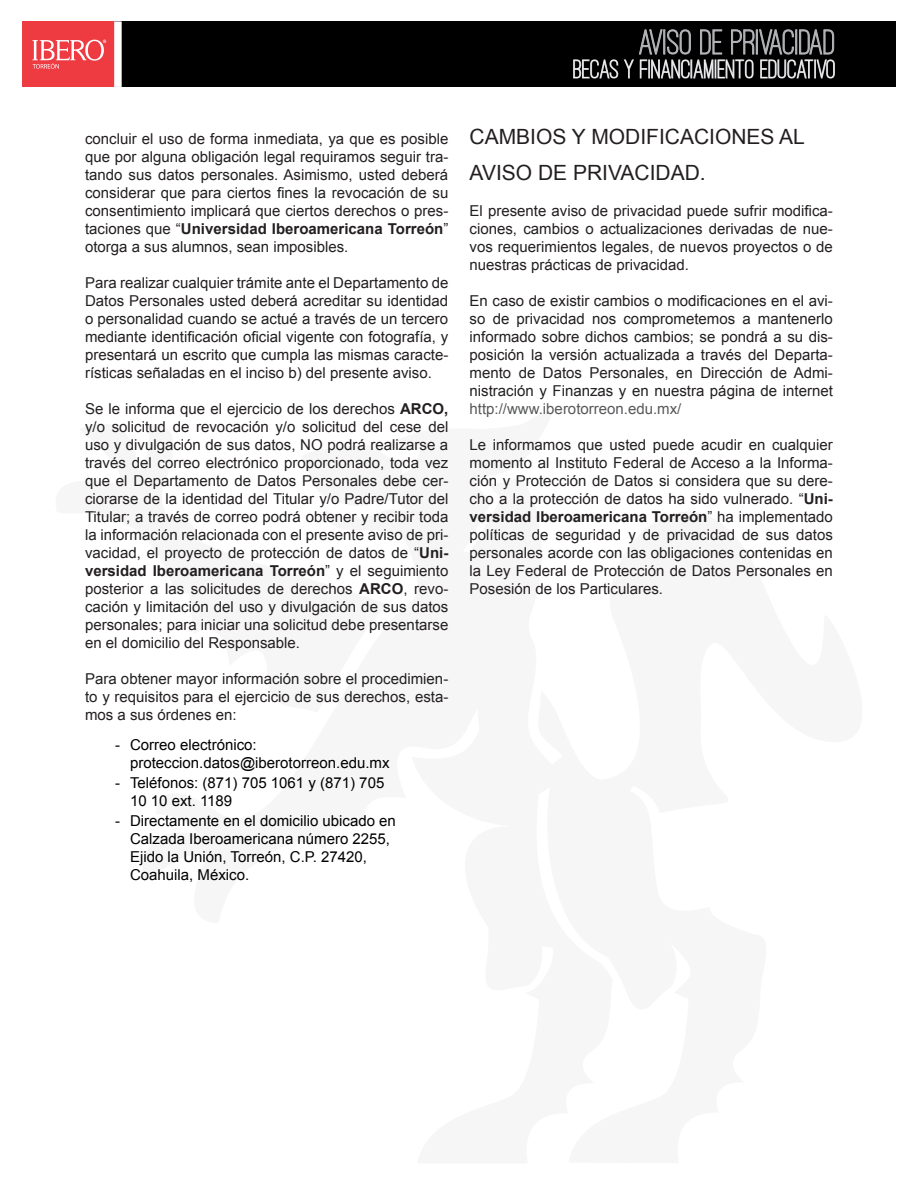
<style>
.page{position:relative;width:918px;height:1188px;background:#fff}
.page>*{position:absolute;margin:0;border:0;box-sizing:border-box;transform-origin:0 0}
.t1{font:500 36px "Ostrich Sans";color:#b4b5b8}
.t2{font:500 27px "Ostrich Sans";color:#fff}
.t3{font:21px/36px "Arial";color:#231f20}
.t4{font:15px/18px "Arial";color:#231f20;text-align:justify}
.t5{font:15px/18px "Arial";color:#000001}
.t6{font:15px "Arial";color:#57585a}
.s1{font-weight:700}
</style>
<div class="page">
<div style="left:23px;top:21px;width:873px;height:66px;background:#000001"></div>
<div style="left:22px;top:21px;width:93px;height:66px;background:#ee3a41"></div>
<div style="left:114px;top:21px;width:8px;height:66px;background:#fff"></div>
<svg style="left:573px;top:29px;width:262px;height:50px"></svg>
<svg style="left:32px;top:40px;width:74px;height:29px"></svg>
<p class="t4" style="left:85px;top:130px;width:365px">concluir el uso de forma inmediata, ya que es posible que por alguna obligación legal requiramos seguir tra&shy;tando sus datos personales. Asimismo, usted deberá considerar que para ciertos fines la revocación de su consentimiento implicará que ciertos derechos o pres&shy;taciones que “<span class="s1">Universidad Iberoamericana Torreón</span>” otorga a sus alumnos, sean imposibles.</p>
<p class="t4" style="left:85px;top:274px;width:365px">Para realizar cualquier trámite ante el Departamento de Datos Personales usted deberá acreditar su identidad o personalidad cuando se actué a través de un tercero mediante identificación oficial vigente con fotografía, y presentará un escrito que cumpla las mismas caracte&shy;rísticas señaladas en el inciso b) del presente aviso.</p>
<p class="t4" style="left:85px;top:400px;width:365px">Se le informa que el ejercicio de los derechos <span class="s1">ARCO, </span>y/o solicitud de revocación y/o solicitud del cese del uso y divulgación de sus datos, NO podrá realizarse a través del correo electrónico proporcionado, toda vez que el Departamento de Datos Personales debe cer&shy;ciorarse de la identidad del Titular y/o Padre/Tutor del Titular; a través de correo podrá obtener y recibir toda la información relacionada con el presente aviso de pri&shy;vacidad, el proyecto de protección de datos de “<span class="s1">Uni&shy;versidad Iberoamericana Torreón</span>” y el seguimiento posterior a las solicitudes de derechos <span class="s1">ARCO</span>, revo&shy;cación y limitación del uso y divulgación de sus datos personales; para iniciar una solicitud debe presentarse en el domicilio del Responsable.</p>
<p class="t4" style="left:85px;top:670px;width:365px">Para obtener mayor información sobre el procedimien&shy;to y requisitos para el ejercicio de sus derechos, esta&shy;mos a sus órdenes en:</p>
<p class="t5" style="left:130px;top:736px;width:261px;text-indent:-15px">- Correo electrónico: proteccion.datos@iberotorreon.edu.mx</p>
<p class="t5" style="left:130px;top:774px;width:256px;text-indent:-15px">- Teléfonos: (871) 705 1061 y (871) 705<br>10 10 ext. 1189</p>
<p class="t5" style="left:130px;top:812px;width:267px;text-indent:-15px">- Directamente en el domicilio ubicado en Calzada Iberoamericana número 2255, Ejido la Unión, Torreón, C.P. 27420, Coahuila, México.</p>
<h1 class="t1" style="left:639px;top:25px;width:198px">AVISO DE PRIVACIDAD</h1>
<h2 class="t2" style="left:573px;top:56px;width:264px">BECAS Y FINANCIAMIENTO EDUCATIVO</h2>
<h3 class="t3" style="left:470px;top:118px;width:337px">CAMBIOS Y MODIFICACIONES AL<br>AVISO DE PRIVACIDAD.</h3>
<p class="t4" style="left:470px;top:202px;width:365px">El presente aviso de privacidad puede sufrir modifica&shy;ciones, cambios o actualizaciones derivadas de nue&shy;vos requerimientos legales, de nuevos proyectos o de nuestras prácticas de privacidad.</p>
<p class="t4" style="left:470px;top:292px;width:365px">En caso de existir cambios o modificaciones en el avi&shy;so de privacidad nos comprometemos a mantenerlo informado sobre dichos cambios; se pondrá a su dis&shy;posición la versión actualizada a través del Departa&shy;mento de Datos Personales, en Dirección de Admi&shy;nistración y Finanzas y en nuestra página de internet</p>
<p class="t6" style="left:470px;top:398px;width:213px">http://www.iberotorreon.edu.mx/</p>
<p class="t4" style="left:470px;top:436px;width:365px">Le informamos que usted puede acudir en cualquier momento al Instituto Federal de Acceso a la Informa&shy;ción y Protección de Datos si considera que su dere&shy;cho a la protección de datos ha sido vulnerado. “<span class="s1">Uni&shy;versidad Iberoamericana Torreón</span>” ha implementado políticas de seguridad y de privacidad de sus datos personales acorde con las obligaciones contenidas en la Ley Federal de Protección de Datos Personales en Posesión de los Particulares.</p>
</div>
